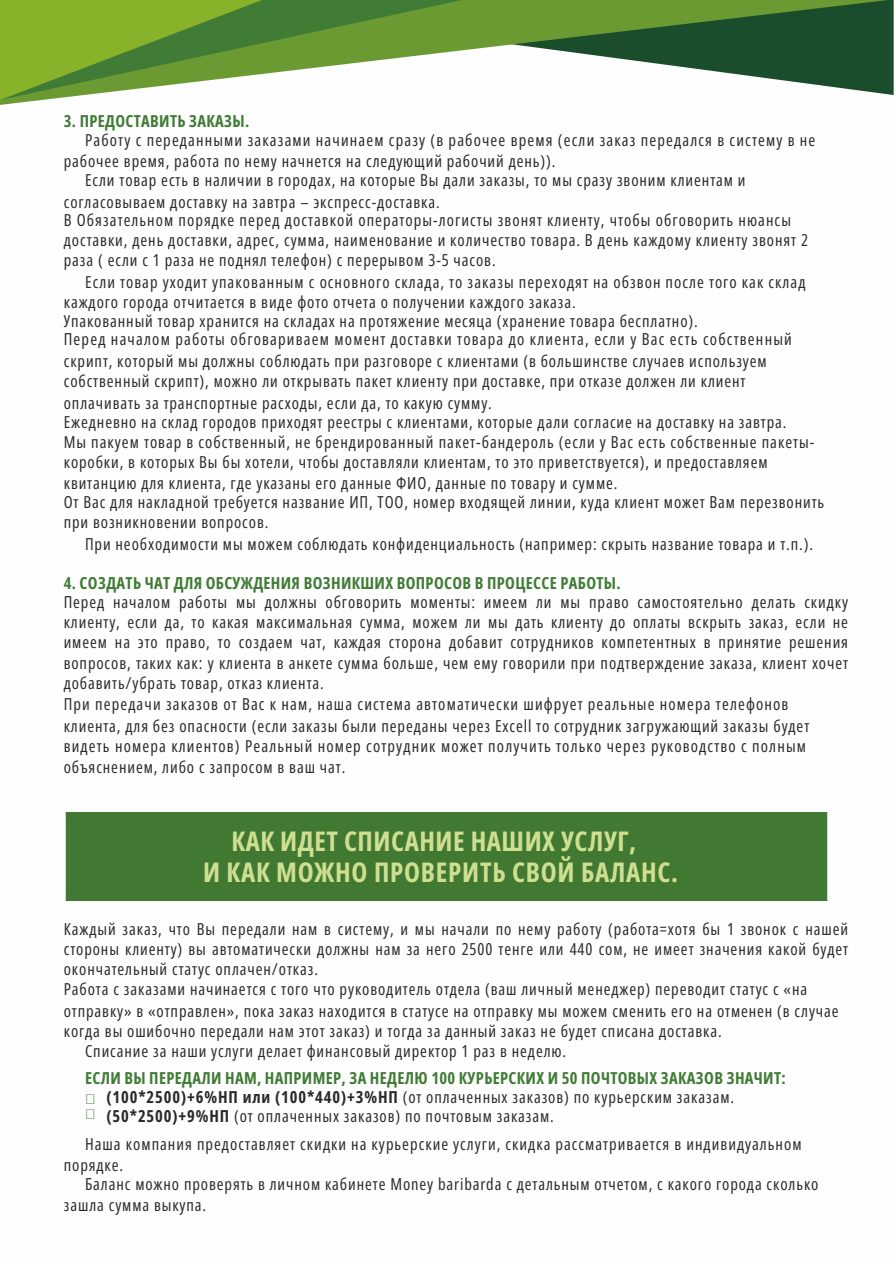
<style>
.page{position:relative;width:894px;height:1264px;background:#fff}
.page>*{position:absolute;margin:0;border:0;box-sizing:border-box;transform-origin:0 0}
.t1{font:700 27px "Open Sans Condensed";letter-spacing:.03em;color:#cfdf91}
.t2{font:16.5px/20.2px "Open Sans Condensed";letter-spacing:.055em;color:#2b2a29;text-align:justify}
.t3{font:700 16.5px "Open Sans Condensed";letter-spacing:.02em;color:#417c36}
.s1{font-weight:700}
</style>
<div class="page">
<div style="left:65px;top:812px;width:763px;height:89px;background:#417832"></div>
<svg style="left:0;top:0;width:888px;height:105px"></svg>
<svg style="left:262px;top:0;width:200px;height:100px"></svg>
<svg style="left:0;top:0;width:262px;height:100px;background:#80aa45"></svg>
<p class="t3" style="left:64px;top:110px;width:187px">3. ПРЕДОСТАВИТЬ ЗАКАЗЫ.</p>
<p class="t2" style="left:85px;top:130px;width:731px">Работу с переданными заказами начинаем сразу (в рабочее время (если заказ передался в систему в не</p>
<p class="t2" style="left:64px;top:151px;width:493px">рабочее время, работа по нему начнется на следующий рабочий день)).</p>
<p class="t2" style="left:85px;top:169px;width:661px">Если товар есть в наличии в городах, на которые Вы дали заказы, то мы сразу звоним клиентам и</p>
<p class="t2" style="left:64px;top:191px;width:377px">согласовываем доставку на завтра – экспресс-доставка.</p>
<p class="t2" style="left:64px;top:209px;width:728px">В Обязательном порядке перед доставкой операторы-логисты звонят клиенту, чтобы обговорить нюансы</p>
<p class="t2" style="left:64px;top:229px;width:745px">доставки, день доставки, адрес, сумма, наименование и количество товара. В день каждому клиенту звонят 2</p>
<p class="t2" style="left:64px;top:250px;width:433px">раза ( если с 1 раза не поднял телефон) с перерывом 3-5 часов.</p>
<p class="t2" style="left:85px;top:271px;width:721px">Если товар уходит упакованным с основного склада, то заказы переходят на обзвон после того как склад</p>
<p class="t2" style="left:64px;top:291px;width:513px">каждого города отчитается в виде фото отчета о получении каждого заказа.</p>
<p class="t2" style="left:64px;top:311px;width:635px">Упакованный товар хранится на складах на протяжение месяца (хранение товара бесплатно).</p>
<p class="t2" style="left:64px;top:329px;width:729px">Перед началом работы обговариваем момент доставки товара до клиента, если у Вас есть собственный</p>
<p class="t2" style="left:64px;top:350px;width:704px">скрипт, который мы должны соблюдать при разговоре с клиентами (в большинстве случаев используем</p>
<p class="t2" style="left:64px;top:370px;width:683px">собственный скрипт), можно ли открывать пакет клиенту при доставке, при отказе должен ли клиент</p>
<p class="t2" style="left:64px;top:392px;width:429px">оплачивать за транспортные расходы, если да, то какую сумму.</p>
<h2 class="t2" style="left:64px;top:411px;width:724px">Ежедневно на склад городов приходят реестры с клиентами, которые дали согласие на доставку на завтра.</h2>
<p class="t2" style="left:64px;top:431px;width:751px">Мы пакуем товар в собственный, не брендированный пакет-бандероль (если у Вас есть собственные пакеты-</p>
<p class="t2" style="left:64px;top:452px;width:705px">коробки, в которых Вы бы хотели, чтобы доставляли клиентам, то это приветствуется), и предоставляем</p>
<p class="t2" style="left:64px;top:472px;width:555px">квитанцию для клиента, где указаны его данные ФИО, данные по товару и сумме.</p>
<p class="t2" style="left:64px;top:491px;width:761px">От Вас для накладной требуется название ИП, ТОО, номер входящей линии, куда клиент может Вам перезвонить</p>
<p class="t2" style="left:64px;top:511px;width:206px">при возникновении вопросов.</p>
<p class="t2" style="left:85px;top:533px;width:729px">При необходимости мы можем соблюдать конфиденциальность (например: скрыть название товара и т.п.).</p>
<p class="t3" style="left:64px;top:571px;width:558px">4. СОЗДАТЬ ЧАТ ДЛЯ ОБСУЖДЕНИЯ ВОЗНИКШИХ ВОПРОСОВ В ПРОЦЕССЕ РАБОТЫ.</p>
<p class="t2" style="left:64px;top:591px;width:785px">Перед началом работы мы должны обговорить моменты: имеем ли мы право самостоятельно делать скидку клиенту, если да, то какая максимальная сумма, можем ли мы дать клиенту до оплаты вскрыть заказ, если не имеем на это право, то создаем чат, каждая сторона добавит сотрудников компетентных в принятие решения вопросов, таких как: у клиента в анкете сумма больше, чем ему говорили при подтверждение заказа, клиент хочет добавить/убрать товар, отказ клиента.</p>
<p class="t2" style="left:64px;top:693px;width:726px">При передачи заказов от Вас к нам, наша система автоматически шифрует реальные номера телефонов</p>
<p class="t2" style="left:64px;top:715px;width:746px">клиента, для без опасности (если заказы были переданы через Excell то сотрудник загружающий заказы будет</p>
<p class="t2" style="left:64px;top:735px;width:743px">видеть номера клиентов) Реальный номер сотрудник может получить только через руководство с полным</p>
<p class="t2" style="left:64px;top:756px;width:283px">объяснением, либо с запросом в ваш чат.</p>
<p class="t1" style="left:231px;top:821px;width:406px">КАК ИДЕТ СПИСАНИЕ НАШИХ УСЛУГ,</p>
<p class="t1" style="left:203px;top:853px;width:476px">И КАК МОЖНО ПРОВЕРИТЬ СВОЙ БАЛАНС.</p>
<h1 class="t2" style="left:64px;top:918px;width:785px">Каждый заказ, что Вы передали нам в систему, и мы начали по нему работу (работа=хотя бы 1 звонок с нашей стороны клиенту) вы автоматически должны нам за него 2500 тенге или 440 сом, не имеет значения какой будет окончательный статус оплачен/отказ.</h1>
<h1 class="t2" style="left:64px;top:978px;width:744px">Работа с заказами начинается с того что руководитель отдела (ваш личный менеджер) переводит статус с «на</h1>
<p class="t2" style="left:64px;top:1000px;width:776px">отправку» в «отправлен», пока заказ находится в статусе на отправку мы можем сменить его на отменен (в случае</p>
<p class="t2" style="left:64px;top:1020px;width:659px">когда вы ошибочно передали нам этот заказ) и тогда за данный заказ не будет списана доставка.</p>
<p class="t2" style="left:85px;top:1040px;width:482px">Списание за наши услуги делает финансовый директор 1 раз в неделю.</p>
<p class="t3" style="left:85px;top:1066px;width:702px">ЕСЛИ ВЫ ПЕРЕДАЛИ НАМ, НАПРИМЕР, ЗА НЕДЕЛЮ 100 КУРЬЕРСКИХ И 50 ПОЧТОВЫХ ЗАКАЗОВ ЗНАЧИТ:</p>
<p class="t2" style="left:106px;top:1086px;width:629px"><span class="s1">(100*2500)+6%НП или (100*440)+3%НП</span> (от оплаченных заказов) по курьерским заказам.</p>
<p class="t2" style="left:106px;top:1105px;width:449px"><span class="s1">(50*2500)+9%НП</span> (от оплаченных заказов) по почтовым заказам.</p>
<p class="t2" style="left:85px;top:1133px;width:717px">Наша компания предоставляет скидки на курьерские услуги, скидка рассматривается в индивидуальном</p>
<p class="t2" style="left:64px;top:1154px;width:61px">порядке.</p>
<p class="t2" style="left:85px;top:1173px;width:734px">Баланс можно проверять в личном кабинете Money baribarda с детальным отчетом, с какого города сколько</p>
<p class="t2" style="left:64px;top:1194px;width:144px">зашла сумма выкупа.</p>
</div>
